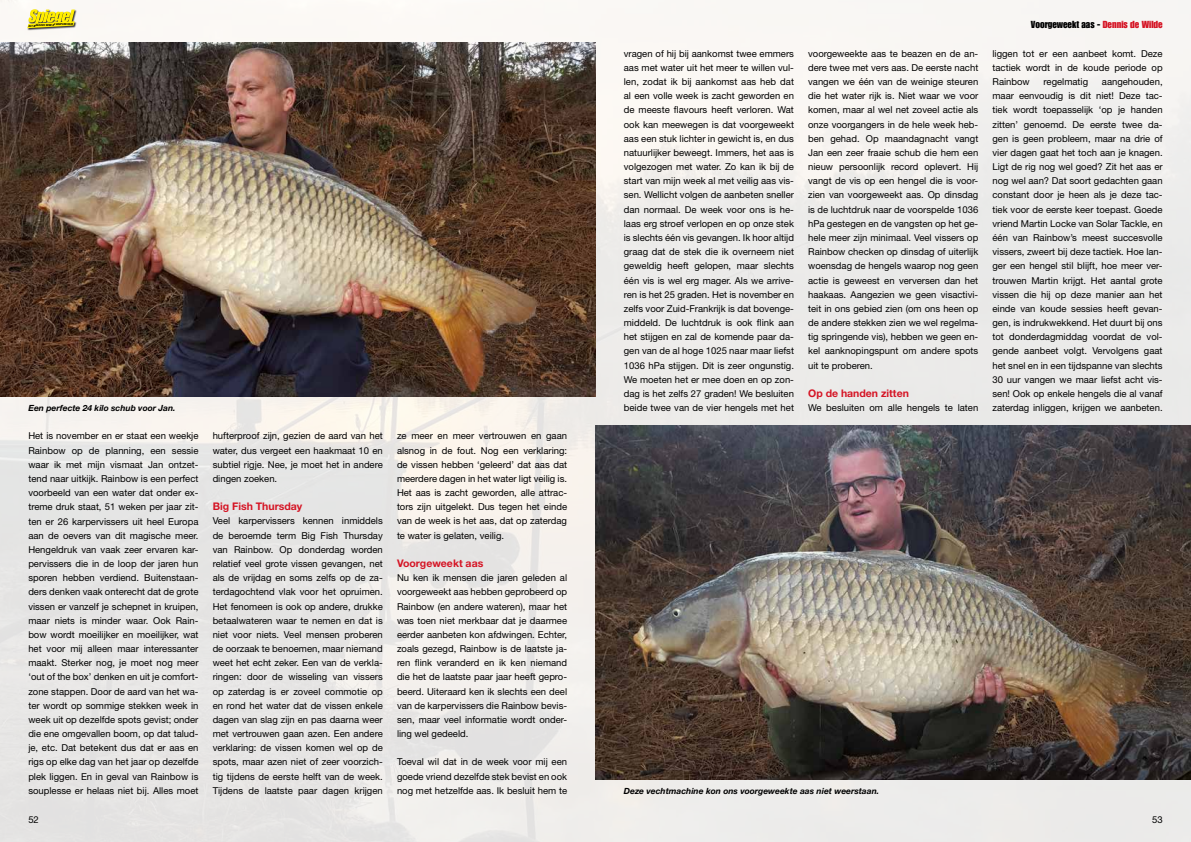
<style>
.page{position:relative;width:1191px;height:842px;background:#fff}
.page>*{position:absolute;margin:0;border:0;box-sizing:border-box;transform-origin:0 0}
.t1{font:700 10.5px "Helvetica Neue";color:#d51424}
.t2{font:10px "Impact";color:#000}
.t3{font:9.5px/14.2px "Helvetica Neue";color:#000;text-align:justify}
.t4{font:italic 700 8.5px "Helvetica Neue";color:#000}
.t5{font:italic 2.3px "Impact";color:#000;scale:1.05 1}
.s1{color:#d51424}
</style>
<div class="page">
<img style="left:0;top:0;width:1191px;height:842px">
<div style="left:27px;top:9px;width:50px;height:22px;background:#000;opacity:.8"></div>
<svg style="left:27px;top:9px;width:48px;height:19px"></svg>
<img style="left:0;top:43px;width:595px;height:354px">
<img style="left:595px;top:425px;width:596px;height:355px">
<p class="t5" style="left:29px;top:24px;width:44px;rotate:-3deg">HET MAGAZINE VOOR DE KARPERVISSER</p>
<p class="t2" style="left:1031px;top:19px;width:133px">Voorgeweekt aas - <span class="s1">Dennis de Wilde</span></p>
<p class="t3" style="left:624px;top:46px;width:172px">vragen of hij bij aankomst twee emmers aas met water uit het meer te willen vul&shy;len, zodat ik bij aankomst aas heb dat al een volle week is zacht geworden en de meeste flavours heeft verloren. Wat ook kan meewegen is dat voorgeweekt aas een stuk lichter in gewicht is, en dus natuurlijker beweegt. Immers, het aas is volgezogen met water. Zo kan ik bij de start van mijn week al met veilig aas vis&shy;sen. Wellicht volgen de aanbeten sneller dan normaal. De week voor ons is he&shy;laas erg stroef verlopen en op onze stek is slechts één vis gevangen. Ik hoor altijd graag dat de stek die ik overneem niet geweldig heeft gelopen, maar slechts één vis is wel erg mager. Als we arrive&shy;ren is het 25 graden. Het is november en zelfs voor Zuid-Frankrijk is dat bovenge&shy;middeld. De luchtdruk is ook flink aan het stijgen en zal de komende paar da&shy;gen van de al hoge 1025 naar maar liefst 1036 hPa stijgen. Dit is zeer ongunstig.<br>We moeten het er mee doen en op zon&shy;dag is het zelfs 27 graden! We besluiten beide twee van de vier hengels met het</p>
<p class="t3" style="left:808px;top:46px;width:172px">voorgeweekte aas te beazen en de an&shy;dere twee met vers aas. De eerste nacht vangen we één van de weinige steuren die het water rijk is. Niet waar we voor komen, maar al wel net zoveel actie als onze voorgangers in de hele week heb&shy;ben gehad. Op maandagnacht vangt Jan een zeer fraaie schub die hem een nieuw persoonlijk record oplevert. Hij vangt de vis op een hengel die is voor&shy;zien van voorgeweekt aas. Op dinsdag is de luchtdruk naar de voorspelde 1036 hPa gestegen en de vangsten op het ge&shy;hele meer zijn minimaal. Veel vissers op Rainbow checken op dinsdag of uiterlijk woensdag de hengels waarop nog geen actie is geweest en verversen dan het haakaas. Aangezien we geen visactivi&shy;teit in ons gebied zien (om ons heen op de andere stekken zien we wel regelma&shy;tig springende vis), hebben we geen en&shy;kel aanknopingspunt om andere spots uit te proberen.</p>
<p class="t3" style="left:992px;top:46px;width:172px">liggen tot er een aanbeet komt. Deze tactiek wordt in de koude periode op Rainbow</p>
<p class="t3" style="left:992px;top:74px;width:172px;text-indent:109px">aangehouden, maar eenvoudig is dit niet! Deze tac&shy;tiek wordt toepasselijk ‘op je handen zitten’ genoemd. De eerste twee da&shy;gen is geen probleem, maar na drie of vier dagen gaat het toch aan je knagen.<br>Ligt de rig nog wel goed? Zit het aas er nog wel aan? Dat soort gedachten gaan constant door je heen als je deze tac&shy;tiek voor de eerste keer toepast. Goede vriend Martin Locke van Solar Tackle, en één van Rainbow’s meest succesvolle vissers, zweert bij deze tactiek. Hoe lan&shy;ger een hengel stil blijft, hoe meer ver&shy;trouwen Martin krijgt. Het aantal grote vissen die hij op deze manier aan het einde van koude sessies heeft gevan&shy;gen, is indrukwekkend. Het duurt bij ons tot donderdagmiddag voordat de vol&shy;gende aanbeet volgt. Vervolgens gaat het snel en in een tijdspanne van slechts 30 uur vangen we maar liefst acht vis&shy;sen! Ook op enkele hengels die al vanaf zaterdag inliggen, krijgen we aanbeten.</p>
<p class="t3" style="left:1043px;top:74px;width:46px">regelmatig</p>
<p class="t1" style="left:808px;top:387px;width:102px">Op de handen zitten</p>
<p class="t3" style="left:808px;top:400px;width:172px">We besluiten om alle hengels te laten</p>
<p class="t4" style="left:28px;top:403px;width:149px">Een perfecte 24 kilo schub voor Jan.</p>
<p class="t3" style="left:28px;top:429px;width:172px">Het is november en er staat een weekje Rainbow op de planning, een sessie waar ik met mijn vismaat Jan ontzet&shy;tend naar uitkijk. Rainbow is een perfect voorbeeld van een water dat onder ex&shy;treme druk staat, 51 weken per jaar zit&shy;ten er 26 karpervissers uit heel Europa aan de oevers van dit magische meer.<br>Hengeldruk van vaak zeer ervaren kar&shy;pervissers die in de loop der jaren hun sporen hebben verdiend. Buitenstaan&shy;ders denken vaak onterecht dat de grote vissen er vanzelf je schepnet in kruipen, maar niets is minder waar. Ook Rain&shy;bow wordt moeilijker en moeilijker, wat het voor mij alleen maar interessanter maakt. Sterker nog, je moet nog meer ‘out of the box’ denken en uit je comfort&shy;zone stappen. Door de aard van het wa&shy;ter wordt op sommige stekken week in week uit op dezelfde spots gevist; onder die ene omgevallen boom, op dat talud&shy;je, etc. Dat betekent dus dat er aas en rigs op elke dag van het jaar op dezelfde plek liggen. En in geval van Rainbow is souplesse er helaas niet bij. Alles moet</p>
<p class="t3" style="left:213px;top:429px;width:172px">hufterproof zijn, gezien de aard van het water, dus vergeet een haakmaat 10 en subtiel rigje. Nee, je moet het in andere dingen zoeken.</p>
<p class="t1" style="left:213px;top:500px;width:91px">Big Fish Thursday</p>
<p class="t3" style="left:213px;top:514px;width:172px">Veel karpervissers kennen inmiddels de beroemde term Big Fish Thursday van Rainbow. Op donderdag worden relatief veel grote vissen gevangen, net als de vrijdag en soms zelfs op de za&shy;terdagochtend vlak voor het opruimen.<br>Het fenomeen is ook op andere, drukke betaalwateren waar te nemen en dat is niet voor niets. Veel mensen proberen de oorzaak te benoemen, maar niemand weet het echt zeker. Een van de verkla&shy;ringen: door de wisseling van vissers op zaterdag is er zoveel commotie op en rond het water dat de vissen enkele dagen van slag zijn en pas daarna weer met vertrouwen gaan azen. Een andere verklaring: de vissen komen wel op de spots, maar azen niet of zeer voorzich&shy;tig tijdens de eerste helft van de week.<br>Tijdens de laatste paar dagen krijgen</p>
<p class="t3" style="left:397px;top:429px;width:172px">ze meer en meer vertrouwen en gaan alsnog in de fout. Nog een verklaring: de vissen hebben ‘geleerd’ dat aas dat meerdere dagen in het water ligt veilig is.<br>Het aas is zacht geworden, alle attrac&shy;tors zijn uitgelekt. Dus tegen het einde van de week is het aas, dat op zaterdag te water is gelaten, veilig.</p>
<p class="t1" style="left:397px;top:557px;width:88px">Voorgeweekt aas</p>
<p class="t3" style="left:397px;top:570px;width:172px">Nu ken ik mensen die jaren geleden al voorgeweekt aas hebben geprobeerd op Rainbow (en andere wateren), maar het was toen niet merkbaar dat je daarmee eerder aanbeten kon afdwingen. Echter, zoals gezegd, Rainbow is de laatste ja&shy;ren flink veranderd en ik ken niemand die het de laatste paar jaar heeft gepro&shy;beerd. Uiteraard ken ik slechts een deel van de karpervissers die Rainbow bevis&shy;sen, maar veel informatie wordt onder&shy;ling wel gedeeld.</p>
<p class="t3" style="left:397px;top:755px;width:172px">Toeval wil dat in de week voor mij een goede vriend dezelfde stek bevist en ook nog met hetzelfde aas. Ik besluit hem te</p>
<p class="t4" style="left:624px;top:785px;width:257px">Deze vechtmachine kon ons voorgeweekte aas niet weerstaan.</p>
<p class="t3" style="left:28px;top:812px;width:12px">52</p>
<p class="t3" style="left:1152px;top:812px;width:12px">53</p>
</div>
